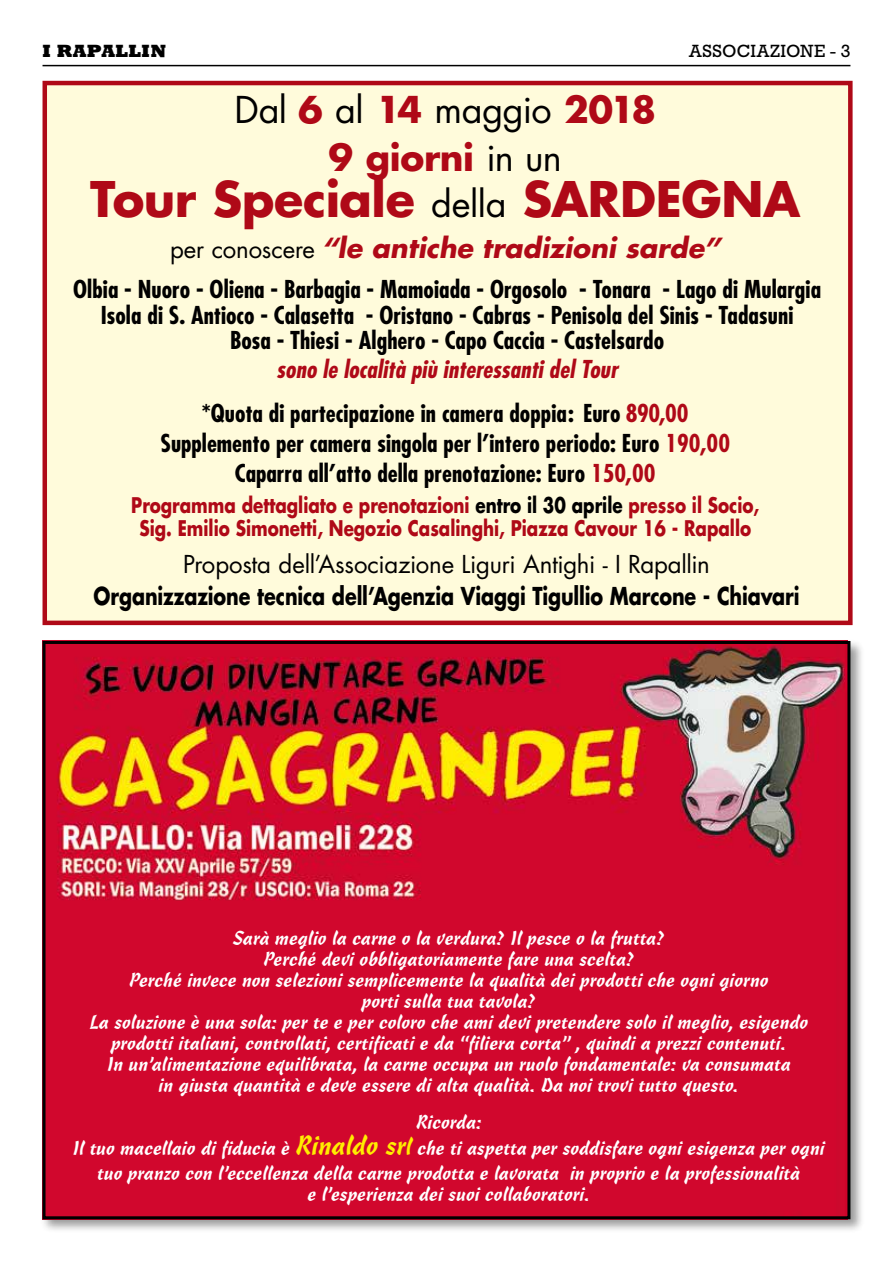
<style>
.page{position:relative;width:893px;height:1263px;background:#fff}
.page>*{position:absolute;margin:0;border:0;box-sizing:border-box;transform-origin:0 0}
.t1{font:700 47.85px "Futura";letter-spacing:-.01em;color:#af0917}
.t2{font:36px/48px "Futura";letter-spacing:-.01em;color:#000;text-align:center}
.t3{font:italic 700 27px "Futura";color:#af0917}
.t4{font:700 condensed 24px/30px "Futura";color:#000;text-align:center}
.t5{font:700 24px "Futura";letter-spacing:-.005em;color:#000;scale:.8 1}
.t6{font:24px "Futura";letter-spacing:-.015em;color:#000}
.t7{font:italic 700 condensed 24px "Futura";letter-spacing:.005em;color:#af0917}
.t8{font:700 21px/22.5px "Futura";color:#af0917;text-align:center;scale:.8 1}
.t9{font:19.5px/21px "Freehand 471 BT";color:#fff;text-align:center}
.t10{font:18px "Rockwell";letter-spacing:.02em;color:#000}
.t11{font:800 18px "Rockwell";letter-spacing:.025em;color:#000}
.s1{font-weight:700;color:#af0917}
.s2{font-weight:400;font-size:36px;color:#000}
.s3{font-weight:400;font-style:normal;font-size:24px;color:#000}
.s4{color:#af0917}
.s5{color:#000}
.s6{font-size:27px;color:#ffed00}
.s7{font-size:24px;color:#ffed00}
</style>
<div class="page">
<hr style="left:43px;top:65px;width:807px;height:1px;background:#000">
<div style="left:41px;top:639px;width:824px;height:595px;background:#000;opacity:.39"></div>
<img style="left:47px;top:645px;width:799px;height:570px">
<div style="left:43px;top:641px;width:807px;height:578px;border:3px solid #000"></div>
<div style="left:43px;top:81px;width:810px;height:544px;background:#fffbdb;border:4px solid #af0917"></div>
<p class="t11" style="left:43px;top:39px;width:125px">I RAPALLIN</p>
<p class="t10" style="left:689px;top:40px;width:163px">ASSOCIAZIONE - 3</p>
<h2 class="t2" style="left:235px;top:86px;width:423px">Dal <span class="s1">6</span> al <span class="s1">14</span> maggio <span class="s1">2018<br>9 giorni</span> in un</h2>
<h1 class="t1" style="left:90px;top:168px;width:711px">Tour Speciale <span class="s2">della</span> SARDEGNA</h1>
<h3 class="t3" style="left:170px;top:230px;width:552px"><span class="s3">per conoscere</span> “le antiche tradizioni sarde”</h3>
<p class="t4" style="left:73px;top:277px;width:750px;line-height:25.5px">Olbia - Nuoro - Oliena - Barbagia - Mamoiada - Orgosolo - Tonara - Lago di Mulargia<br>Isola di S. Antioco - Calasetta - Oristano - Cabras - Penisola del Sinis - Tadasuni<br>Bosa - Thiesi - Alghero - Capo Caccia - Castelsardo</p>
<p class="t7" style="left:276px;top:354px;width:343px">sono le località più interessanti del Tour</p>
<p class="t4" style="left:160px;top:398px;width:571px">*Quota di partecipazione in camera doppia: Euro <span class="s4">890,00<br></span>Supplemento per camera singola per l’intero periodo: Euro <span class="s4">190,00<br></span>Caparra all’atto della prenotazione: Euro <span class="s4">150,00</span></p>
<p class="t8" style="left:131px;top:494px;width:787px">Programma dettagliato e prenotazioni <span class="s5">entro il 30 aprile</span> presso il Socio,<br>Sig. Emilio Simonetti, Negozio Casalinghi, Piazza Cavour 16 - Rapallo</p>
<p class="t6" style="left:183px;top:549px;width:528px">Proposta dell’Associazione Liguri Antighi - I Rapallin</p>
<p class="t5" style="left:93px;top:580px;width:884px">Organizzazione tecnica dell’Agenzia Viaggi Tigullio Marcone - Chiavari</p>
<p class="t9" style="left:90px;top:927px;width:721px">Sarà meglio la carne o la verdura? Il pesce o la frutta?<br>Perché devi obbligatoriamente fare una scelta?<br>Perché invece non selezioni semplicemente la qualità dei prodotti che ogni giorno<br>porti sulla tua tavola?<br>La soluzione è una sola: per te e per coloro che ami devi pretendere solo il meglio, esigendo prodotti italiani, controllati, certificati e da “filiera corta” , quindi a prezzi contenuti.<br>In un’alimentazione equilibrata, la carne occupa un ruolo fondamentale: va consumata<br>in giusta quantità e deve essere di alta qualità. Da noi trovi tutto questo.</p>
<p class="t9" style="left:73px;top:1110px;width:754px;line-height:25.5px">Ricorda:<br>Il tuo macellaio di fiducia è <span class="s6">Rinaldo sr</span><span class="s7">l</span> che ti aspetta per soddisfare ogni esigenza per ogni tuo pranzo con l’eccellenza della carne prodotta e lavorata in proprio e la professionalità</p>
<p class="t9" style="left:308px;top:1184px;width:284px">e l’esperienza dei suoi collaboratori.</p>
</div>
